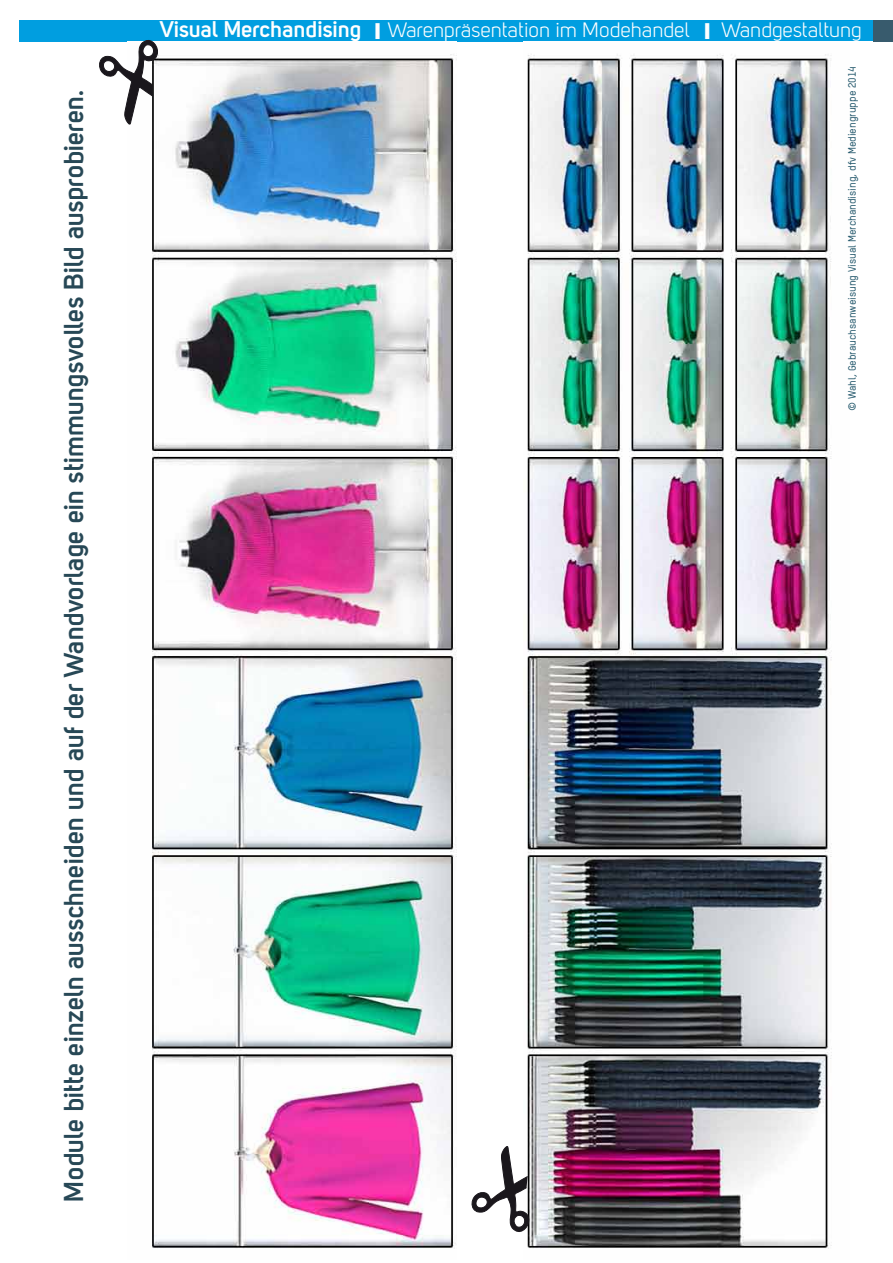
<style>
.page{position:relative;width:893px;height:1263px;background:#fff}
.page>*{position:absolute;margin:0;border:0;box-sizing:border-box;transform-origin:0 0}
.t1{font:700 27px "Uni Sans Semi";color:#274856}
.t2{font:20.55px "Uni Sans Book";color:#fff}
.t3{font:500 10.5px "TSTAR";color:#22576b}
.s1{font-family:"Uni Sans Semi";font-weight:700;font-size:22.35px}
.s2{font-family:"Uni Sans Heavy";font-size:22.35px}
</style>
<div class="page">
<div style="left:873px;top:20px;width:20px;height:21px;background:#385b6d"></div>
<div style="left:20px;top:20px;width:853px;height:21px;background:#009ee0"></div>
<img style="left:152px;top:54px;width:304px;height:1195px">
<img style="left:527px;top:54px;width:305px;height:1195px">
<svg style="left:99px;top:40px;width:60px;height:85px"></svg>
<svg style="left:471px;top:1145px;width:59px;height:90px"></svg>
<p class="t1" style="left:57px;top:1201px;width:1114px;rotate:-90deg">Module bitte einzeln ausschneiden und auf der Wandvorlage ein stimmungsvolles Bild ausprobieren.</p>
<p class="t2" style="left:160px;top:18px;width:703px"><span class="s1">Visual Merchandising</span> <span class="s2">I</span> Warenpräsentation im Modehandel <span class="s2">I</span> Wandgestaltung</p>
<p class="t3" style="left:845px;top:411px;width:346px;rotate:-90deg">© Wahl, Gebrauchsanweisung Visual Merchandising, dfv Mediengruppe 2014</p>
</div>
